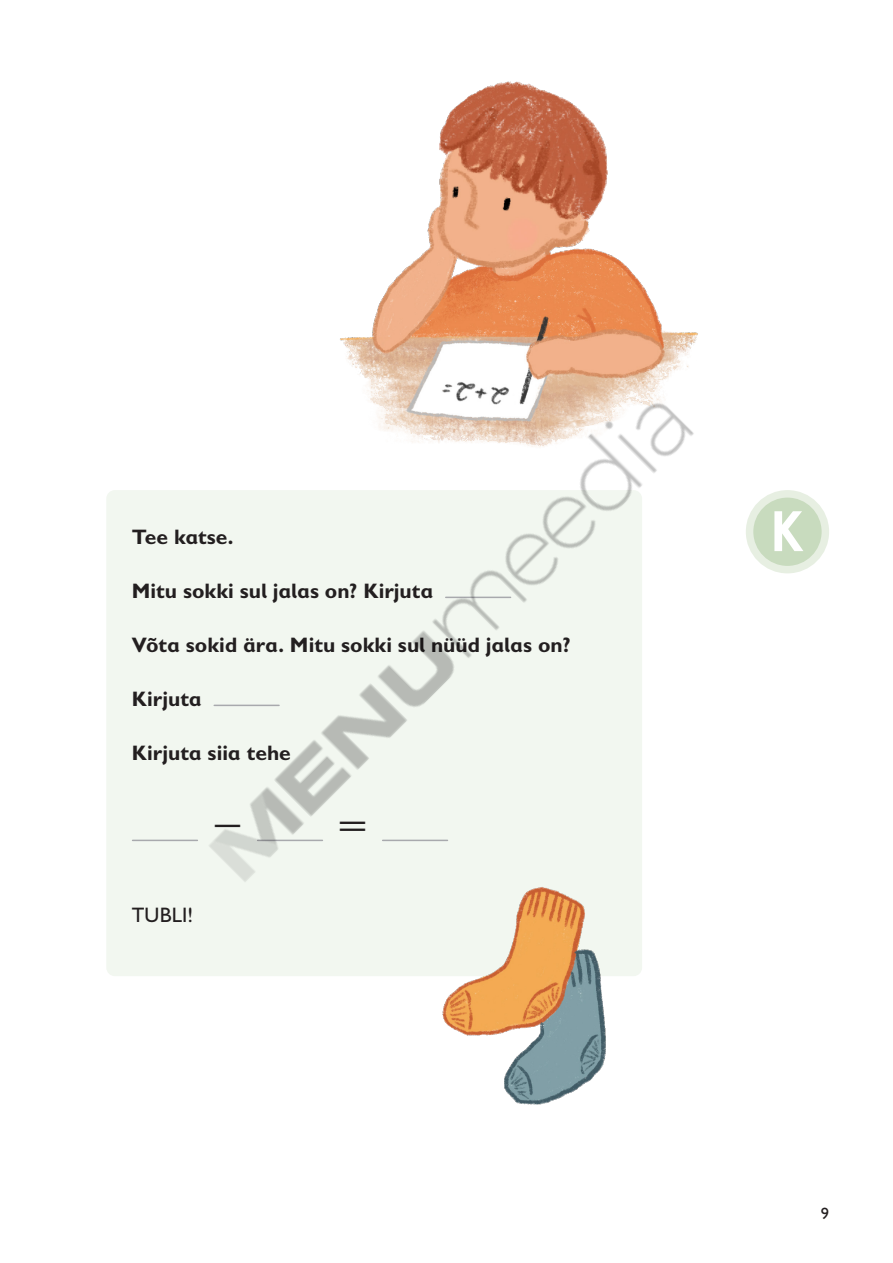
<style>
.page{position:relative;width:893px;height:1263px;background:#fff}
.page>*{position:absolute;margin:0;border:0;box-sizing:border-box;transform-origin:0 0}
.t1{font:700 55.5px "Century Gothic";color:#fff}
.matemaatika_body{font:300 49.5px "Avenir";color:#231f20}
.matemaatika_body-2{font:700 21px "Gill Sans Infant Std";color:#231f20}
.matemaatika_body-3{font:21px "Gill Sans Infant Std";letter-spacing:.01em;color:#231f20}
.t2{font:16.5px "Gill Sans Infant Std";color:#231f20}
</style>
<div class="page">
<div style="left:750px;top:494px;width:75px;height:76px;background:#c8dbbe;border-radius:50%"></div>
<div style="left:746px;top:490px;width:83px;height:83px;border:8px solid #e7efe2;border-radius:50%"></div>
<img style="left:442px;top:981px;width:164px;height:124px">
<img style="left:394px;top:81px;width:245px;height:200px">
<img style="left:106px;top:281px;width:689px;height:700px">
<p class="matemaatika_body-2" style="left:132px;top:525px;width:103px">Tee katse.</p>
<p class="matemaatika_body-2" style="left:132px;top:579px;width:303px">Mitu sokki sul jalas on? Kirjuta</p>
<p class="matemaatika_body-2" style="left:132px;top:633px;width:440px">Võta sokid ära. Mitu sokki sul nüüd jalas on?</p>
<p class="matemaatika_body-2" style="left:132px;top:687px;width:71px">Kirjuta</p>
<p class="matemaatika_body-2" style="left:132px;top:741px;width:161px">Kirjuta siia tehe</p>
<p class="matemaatika_body" style="left:211px;top:795px;width:34px">−</p>
<p class="matemaatika_body" style="left:336px;top:795px;width:34px">=</p>
<p class="matemaatika_body-3" style="left:132px;top:903px;width:63px">TUBLI!</p>
<p class="t1" style="left:770px;top:489px;width:36px">K</p>
<p class="t2" style="left:821px;top:1204px;width:10px">9</p>
</div>
